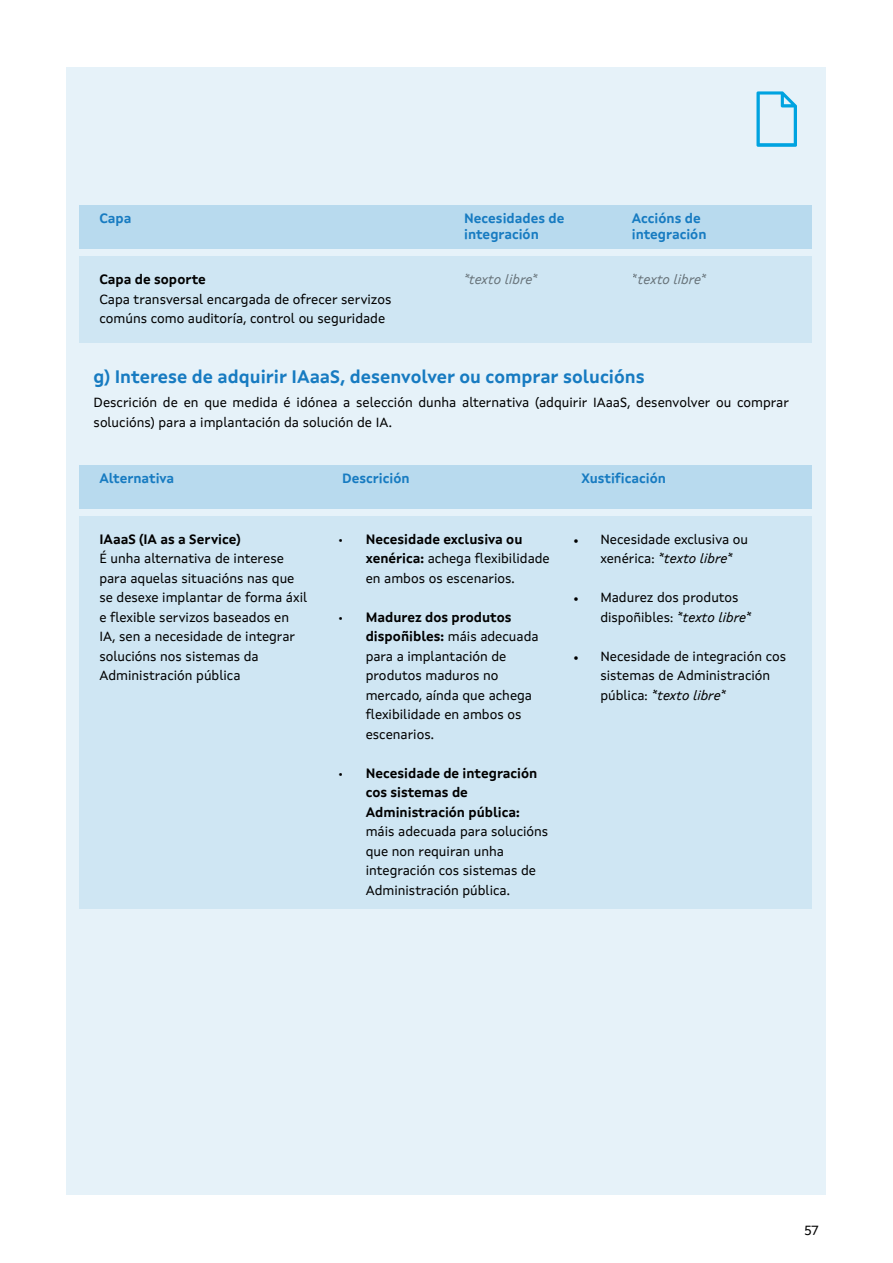
<style>
.page{position:relative;width:893px;height:1263px;background:#fff}
.page>*{position:absolute;margin:0;border:0;box-sizing:border-box;transform-origin:0 0}
.t1{font:700 18px "Xunta Sans";color:#177bc1}
.t2{font:13.5px/19.5px "Xunta Sans";color:#000}
.t3{font:700 13.5px/16.2px "Xunta Sans";color:#177bc1}
.t4{font:700 13.5px "Xunta Sans";color:#000}
.t5{font:italic 13.5px "Xunta Sans";color:#000}
.s1{font-family:"Myriad Pro"}
.s2{font-weight:700}
.s3{font-family:"Minion Pro"}
.s4{font-style:italic}
</style>
<div class="page">
<div style="left:66px;top:67px;width:759px;height:1128px;background:#e6f2f9"></div>
<div style="left:80px;top:256px;width:732px;height:87px;background:#cfe6f3"></div>
<div style="left:80px;top:516px;width:732px;height:392px;background:#cfe6f3"></div>
<div style="left:80px;top:206px;width:732px;height:43px;background:#b8daee"></div>
<div style="left:80px;top:465px;width:732px;height:43px;background:#b8daee"></div>
<svg style="left:756px;top:91px;width:41px;height:56px"></svg>
<p class="t3" style="left:99px;top:210px;width:34px">Capa</p>
<p class="t4" style="left:99px;top:271px;width:108px">Capa de soporte</p>
<p class="t2" style="left:99px;top:289px;width:294px">Capa transversal encargada de ofrecer servizos comúns como auditoría, control ou seguridade</p>
<p class="t3" style="left:464px;top:210px;width:102px">Necesidades de integración</p>
<p class="t3" style="left:632px;top:210px;width:70px">Accións de</p>
<p class="t3" style="left:632px;top:227px;width:76px">integración</p>
<p class="t5" style="left:463px;top:271px;width:75px">*texto libre*</p>
<p class="t5" style="left:632px;top:271px;width:75px">*texto libre*</p>
<p class="t1" style="left:94px;top:366px;width:553px">g) Interese de adquirir IAaaS, desenvolver ou comprar solucións</p>
<p class="t2" style="left:94px;top:393px;width:697px">Descrición de en que medida é idónea a selección dunha alternativa (adquirir IAaaS, desenvolver ou comprar solucións) para a implantación da solución de IA.</p>
<p class="t3" style="left:99px;top:470px;width:76px">Alternativa</p>
<p class="t4" style="left:99px;top:531px;width:143px">IAaaS (IA as a Service)</p>
<p class="t2" style="left:99px;top:548px;width:209px">É unha alternativa de interese para aquelas situacións nas que se desexe implantar de forma áxil e flexible servizos baseados en<br>IA, sen a necesidade de integrar solucións nos sistemas da<br>Administración pública</p>
<p class="t3" style="left:342px;top:470px;width:69px">Descrición</p>
<p class="t2" style="left:366px;top:529px;width:186px;text-indent:-27px"><span class="s1">•</span> <span class="s2">Necesidade exclusiva ou xenérica:</span> achega flexibilidade en ambos os escenarios.</p>
<p class="t2" style="left:366px;top:607px;width:174px;text-indent:-27px"><span class="s1">•</span> <span class="s2">Madurez dos produtos dispoñibles:</span> máis adecuada para a implantación de produtos maduros no mercado, aínda que achega flexibilidade en ambos os escenarios.</p>
<p class="t2" style="left:366px;top:763px;width:184px;text-indent:-27px"><span class="s1">•</span> <span class="s2">Necesidade de integración cos sistemas de<br>Administración pública: </span>máis adecuada para solucións que non requiran unha integración cos sistemas de<br>Administración pública.</p>
<p class="t3" style="left:581px;top:470px;width:86px">Xustificación</p>
<p class="t2" style="left:600px;top:529px;width:149px;text-indent:-27px"><span class="s3">•</span> Necesidade exclusiva ou xenérica: <span class="s4">*texto libre*</span></p>
<p class="t2" style="left:600px;top:587px;width:152px;text-indent:-27px"><span class="s3">•</span> Madurez dos produtos dispoñibles: <span class="s4">*texto libre*</span></p>
<p class="t2" style="left:600px;top:646px;width:187px;text-indent:-27px"><span class="s3">•</span> Necesidade de integración cos sistemas de Administración pública: <span class="s4">*texto libre*</span></p>
<p class="t2" style="left:804px;top:1220px;width:16px">57</p>
</div>
